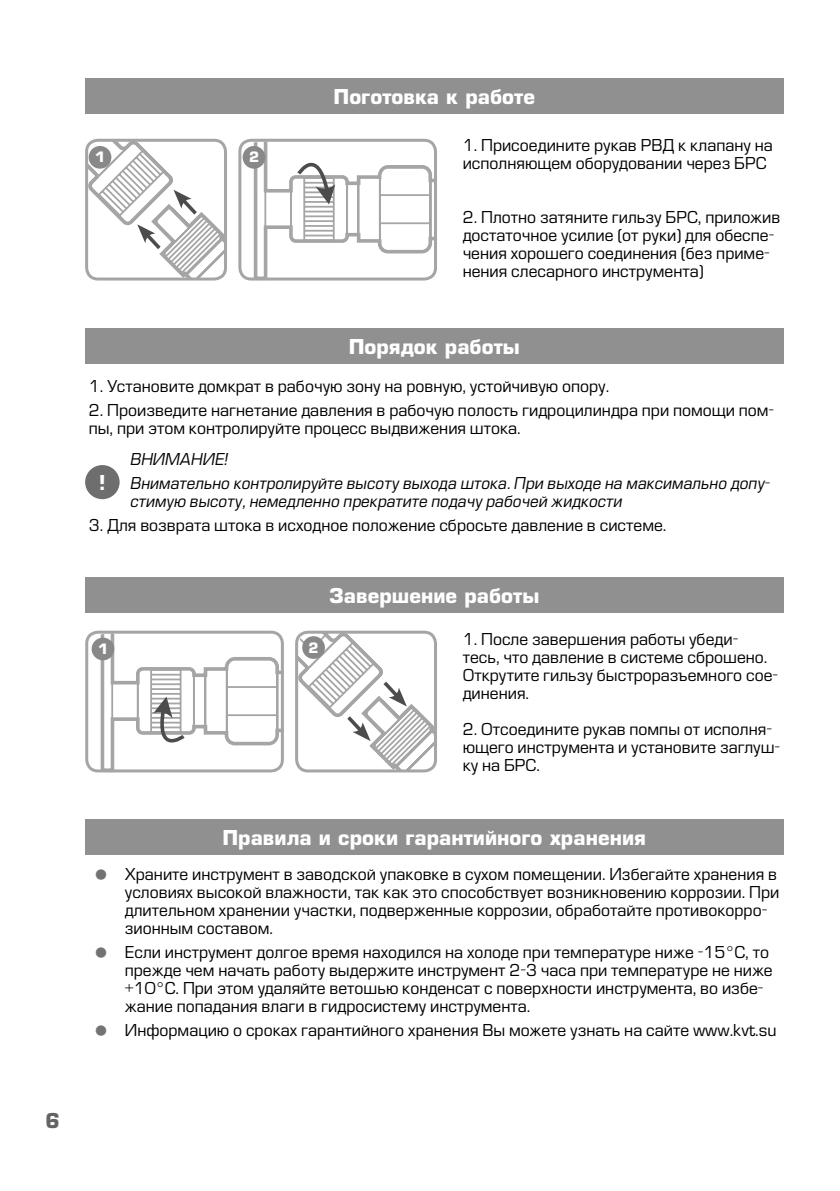
<style>
.page{position:relative;width:840px;height:1191px;background:#fff}
.page>*{position:absolute;margin:0;border:0;box-sizing:border-box;transform-origin:0 0}
.t1{font:700 20px "Europe";color:#fff}
.t2{font:700 20px "Europe";color:#646464}
.t3{font:16px/18px "Europe";color:#000}
.t4{font:italic 16px/23.6px "Europe";letter-spacing:.005em;color:#000}
.t5{font:700 14px "Europe";color:#fff}
.s1{font-size:48px;color:#737373}
</style>
<div class="page">
<div style="left:85px;top:328px;width:697px;height:35px;background:#909090"></div>
<div style="left:85px;top:78px;width:697px;height:36px;background:#909090"></div>
<div style="left:85px;top:577px;width:697px;height:35px;background:#909090"></div>
<svg style="left:89px;top:143px;width:134px;height:136px"></svg>
<div style="left:85px;top:139px;width:142px;height:141px;border:3px solid #a5a5a5;border-radius:11px"></div>
<div style="left:89px;top:146px;width:22px;height:23px;background:#888;border-radius:50%"></div>
<svg style="left:253px;top:143px;width:184px;height:137px"></svg>
<div style="left:238px;top:139px;width:199px;height:141px;border:3px solid #a5a5a5;border-radius:11px"></div>
<div style="left:242px;top:146px;width:23px;height:23px;background:#888;border-radius:50%"></div>
<svg style="left:99px;top:634px;width:184px;height:138px"></svg>
<div style="left:85px;top:630px;width:199px;height:142px;border:3px solid #a5a5a5;border-radius:11px"></div>
<div style="left:92px;top:637px;width:22px;height:23px;background:#888;border-radius:50%"></div>
<svg style="left:299px;top:634px;width:134px;height:137px"></svg>
<div style="left:295px;top:630px;width:142px;height:142px;border:3px solid #a5a5a5;border-radius:11px"></div>
<div style="left:302px;top:636px;width:23px;height:23px;background:#888;border-radius:50%"></div>
<div style="left:85px;top:819px;width:697px;height:35px;background:#909090"></div>
<div style="left:85px;top:465px;width:34px;height:34px;background:#6e6e6e;border-radius:50%"></div>
<p class="t2" style="left:45px;top:1108px;width:16px">6</p>
<p class="t5" style="left:95px;top:149px;width:12px">1</p>
<p class="t5" style="left:249px;top:149px;width:12px">2</p>
<p class="t1" style="left:333px;top:85px;width:203px">Поготовка к работе</p>
<p class="t3" style="left:462px;top:137px;width:311px">1. Присоедините рукав РВД к клапану на исполняющем оборудовании через БРС</p>
<p class="t3" style="left:462px;top:209px;width:319px">2. Плотно затяните гильзу БРС, приложив достаточное усилие (от руки) для обеспе&shy;чения хорошего соединения (без приме&shy;нения слесарного инструмента)</p>
<p class="t1" style="left:348px;top:334px;width:173px">Порядок работы</p>
<p class="t3" style="left:89px;top:377px;width:521px">1. Установите домкрат в рабочую зону на ровную, устойчивую опору.</p>
<p class="t3" style="left:89px;top:401px;width:686px">2. Произведите нагнетание давления в рабочую полость гидроцилиндра при помощи пом&shy;пы, при этом контролируйте процесс выдвижения штока.</p>
<p class="t4" style="left:130px;top:448px;width:641px">ВНИМАНИЕ!<br>Внимательно контролируйте высоту выхода штока. При выходе на максимально допу-</p>
<p class="t4" style="left:130px;top:489px;width:493px">стимую высоту, немедленно прекратите подачу рабочей жидкости</p>
<p class="t3" style="left:89px;top:516px;width:579px">3. Для возврата штока в исходное положение сбросьте давление в системе.</p>
<p class="t1" style="left:99px;top:471px;width:8px">!</p>
<p class="t5" style="left:98px;top:640px;width:12px">1</p>
<p class="t5" style="left:308px;top:639px;width:12px">2</p>
<p class="t1" style="left:329px;top:583px;width:211px">Завершение работы</p>
<p class="t3" style="left:462px;top:631px;width:317px">1. После завершения работы убеди&shy;тесь, что давление в системе сброшено.<br>Открутите гильзу быстроразъемного сое&shy;динения.</p>
<p class="t3" style="left:462px;top:720px;width:319px">2. Отсоедините рукав помпы от исполня&shy;ющего инструмента и установите заглуш&shy;ку на БРС.</p>
<p class="t1" style="left:222px;top:825px;width:425px">Правила и сроки гарантийного хранения</p>
<p class="t3" style="left:125px;top:865px;width:655px;text-indent:-40px"><span class="s1">•</span> Храните инструмент в заводской упаковке в сухом помещении. Избегайте хранения в условиях высокой влажности, так как это способствует возникновению коррозии. При длительном хранении участки, подверженные коррозии, обработайте противокорро&shy;зионным составом.</p>
<p class="t3" style="left:125px;top:943px;width:649px;text-indent:-40px"><span class="s1">•</span> Если инструмент долгое время находился на холоде при температуре ниже -15°С, то прежде чем начать работу выдержите инструмент 2-3 часа при температуре не ниже +10°С. При этом удаляйте ветошью конденсат с поверхности инструмента, во избе&shy;жание попадания влаги в гидросистему инструмента.</p>
<p class="t3" style="left:85px;top:1021px;width:692px"><span class="s1">•</span> Информацию о сроках гарантийного хранения Вы можете узнать на сайте www.kvt.su</p>
</div>
